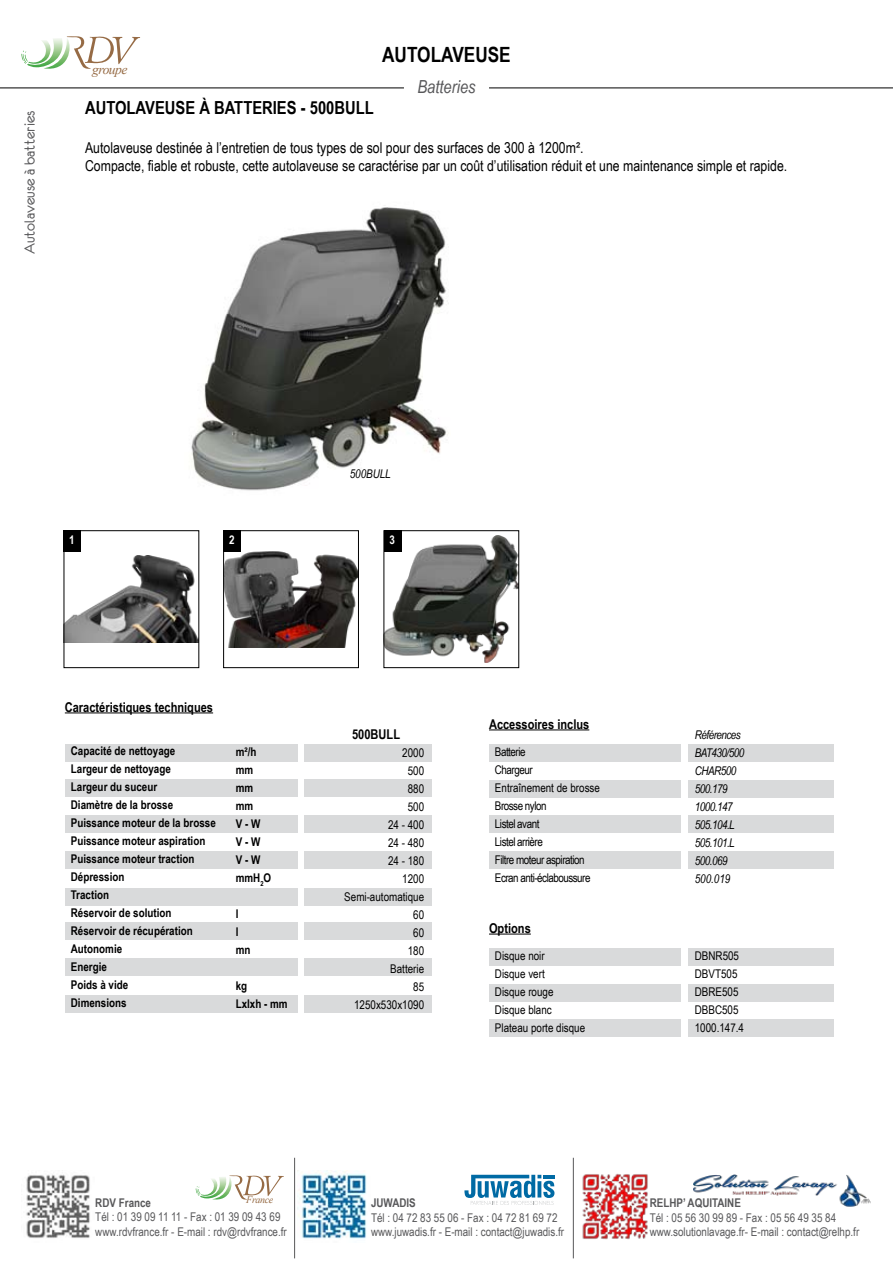
<style>
.page{position:relative;width:893px;height:1263px;background:#fff}
.page>*{position:absolute;margin:0;border:0;box-sizing:border-box;transform-origin:0 0}
.t1{font:700 21px "Arial Narrow";color:#000}
.t2{font:700 18px "Arial Narrow";color:#000}
.t3{font:italic 18px "Arial Narrow";color:#58585a}
.t4{font:16.5px "Eurofurenceregular";color:#58585a}
.t5{font:15px/18px "Arial Narrow";color:#000}
.t6{font:700 13.5px "Arial Narrow";color:#000}
.t7{font:700 13.5px "Arial Narrow";color:#000}
.t8{font:italic 13.5px "Times New Roman";letter-spacing:-.04em;color:#966b45}
.t9{font:700 12px/18px "Arial Narrow";color:#000}
.t10{font:12px/14.4px "Arial Narrow";color:#58585a}
.t11{font:12px/18px "Arial Narrow";color:#000}
.t12{font:12px/18px "Arial Narrow";letter-spacing:-.04em;color:#000}
.t13{font:italic 12px/18px "Arial Narrow";letter-spacing:-.04em;color:#000}
.t14{font:700 12px "Arial Narrow";color:#58585a}
.t15{font:italic 12px "Arial Narrow";color:#000}
.t16{font:700 12px "Arial Narrow";color:#fff}
.t17{font:italic 10.05px "Times New Roman";letter-spacing:-.04em;color:#966b45}
</style>
<div class="page">
<svg style="left:67px;top:36px;width:73px;height:33px"></svg>
<img style="left:44px;top:38px;width:29px;height:31px">
<img style="left:27px;top:38px;width:39px;height:30px">
<svg style="left:21px;top:50px;width:7px;height:14px"></svg>
<img style="left:28px;top:40px;width:24px;height:25px">
<hr style="left:0;top:88px;width:404px;height:1px;background:#000">
<hr style="left:489px;top:88px;width:404px;height:1px;background:#000">
<div style="left:65px;top:744px;width:233px;height:17px;background:#d9dadb"></div>
<div style="left:65px;top:779px;width:233px;height:17px;background:#d9dadb"></div>
<div style="left:65px;top:815px;width:233px;height:17px;background:#d9dadb"></div>
<div style="left:65px;top:888px;width:233px;height:17px;background:#d9dadb"></div>
<div style="left:65px;top:851px;width:233px;height:17px;background:#d9dadb"></div>
<div style="left:304px;top:744px;width:128px;height:17px;background:#d9dadb"></div>
<div style="left:304px;top:779px;width:128px;height:17px;background:#d9dadb"></div>
<div style="left:304px;top:815px;width:128px;height:17px;background:#d9dadb"></div>
<div style="left:304px;top:888px;width:128px;height:17px;background:#d9dadb"></div>
<div style="left:304px;top:851px;width:128px;height:17px;background:#d9dadb"></div>
<div style="left:65px;top:922px;width:233px;height:17px;background:#d9dadb"></div>
<div style="left:65px;top:959px;width:233px;height:17px;background:#d9dadb"></div>
<div style="left:65px;top:996px;width:233px;height:17px;background:#d9dadb"></div>
<div style="left:304px;top:922px;width:128px;height:17px;background:#d9dadb"></div>
<div style="left:304px;top:959px;width:128px;height:17px;background:#d9dadb"></div>
<div style="left:304px;top:996px;width:128px;height:17px;background:#d9dadb"></div>
<hr style="left:65px;top:712px;width:148px;height:1px;background:#000">
<div style="left:489px;top:744px;width:191px;height:17px;background:#d9dadb"></div>
<div style="left:489px;top:780px;width:191px;height:17px;background:#d9dadb"></div>
<div style="left:489px;top:815px;width:191px;height:17px;background:#d9dadb"></div>
<div style="left:489px;top:851px;width:191px;height:17px;background:#d9dadb"></div>
<hr style="left:489px;top:729px;width:100px;height:1px;background:#000">
<div style="left:688px;top:744px;width:145px;height:17px;background:#d9dadb"></div>
<div style="left:688px;top:780px;width:145px;height:17px;background:#d9dadb"></div>
<div style="left:688px;top:816px;width:145px;height:17px;background:#d9dadb"></div>
<div style="left:688px;top:852px;width:145px;height:17px;background:#d9dadb"></div>
<div style="left:489px;top:948px;width:191px;height:17px;background:#d9dadb"></div>
<div style="left:489px;top:984px;width:191px;height:17px;background:#d9dadb"></div>
<div style="left:489px;top:1019px;width:191px;height:17px;background:#d9dadb"></div>
<hr style="left:489px;top:933px;width:42px;height:1px;background:#000">
<div style="left:688px;top:948px;width:145px;height:17px;background:#d9dadb"></div>
<div style="left:688px;top:984px;width:145px;height:17px;background:#d9dadb"></div>
<div style="left:688px;top:1020px;width:145px;height:17px;background:#d9dadb"></div>
<img style="left:386px;top:535px;width:131px;height:128px">
<div style="left:384px;top:530px;width:135px;height:138px;border:1px solid #000"></div>
<img style="left:225px;top:551px;width:132px;height:96px">
<div style="left:223px;top:530px;width:136px;height:138px;border:1px solid #000"></div>
<img style="left:66px;top:556px;width:131px;height:87px">
<div style="left:64px;top:530px;width:135px;height:138px;border:1px solid #000"></div>
<div style="left:64px;top:531px;width:17px;height:21px;background:#000"></div>
<div style="left:384px;top:531px;width:17px;height:21px;background:#000"></div>
<div style="left:224px;top:531px;width:17px;height:21px;background:#000"></div>
<img style="left:191px;top:207px;width:258px;height:284px">
<img style="left:26px;top:1174px;width:64px;height:64px">
<img style="left:298px;top:1170px;width:69px;height:69px">
<img style="left:582px;top:1173px;width:66px;height:67px">
<hr style="left:294px;top:1158px;width:1px;height:100px;background:#58585a">
<hr style="left:573px;top:1158px;width:1px;height:100px;background:#58585a">
<svg style="left:229px;top:1175px;width:55px;height:24px"></svg>
<img style="left:212px;top:1177px;width:22px;height:23px">
<img style="left:200px;top:1177px;width:29px;height:22px">
<svg style="left:196px;top:1186px;width:5px;height:10px"></svg>
<img style="left:201px;top:1178px;width:17px;height:19px">
<svg style="left:464px;top:1175px;width:90px;height:30px"></svg>
<img style="left:693px;top:1174px;width:178px;height:33px">
<h3 class="t4" style="left:21px;top:254px;width:145px;rotate:-90deg">Autolaveuse à batteries</h3>
<p class="t8" style="left:92px;top:60px;width:37px">groupe</p>
<h1 class="t1" style="left:382px;top:39px;width:130px">AUTOLAVEUSE</h1>
<h2 class="t3" style="left:417px;top:74px;width:60px">Batteries</h2>
<h2 class="t2" style="left:85px;top:94px;width:22px">Autolaveuse</h2>
<h2 class="t2" style="left:199px;top:94px;width:176px">à BATTERIES - 500BULL</h2>
<p class="t5" style="left:85px;top:139px;width:704px">Autolaveuse destinée à l’entretien de tous types de sol pour des surfaces de 300 à 1200m².<br>Compacte, fiable et robuste, cette autolaveuse se caractérise par un coût d’utilisation réduit et une maintenance simple et rapide.</p>
<p class="t15" style="left:350px;top:465px;width:43px">500BULL</p>
<p class="t16" style="left:69px;top:530px;width:7px">1</p>
<p class="t16" style="left:229px;top:530px;width:7px">2</p>
<p class="t16" style="left:390px;top:530px;width:7px">3</p>
<p class="t6" style="left:65px;top:696px;width:150px">Caractéristiques techniques</p>
<p class="t9" style="left:71px;top:741px;width:146px">Capacité de nettoyage<br>Largeur de nettoyage<br>Largeur du suceur<br>Diamètre de la brosse<br>Puissance moteur de la brosse<br>Puissance moteur aspiration<br>Puissance moteur traction<br>Dépression<br>Traction<br>Réservoir de solution<br>Réservoir de récupération<br>Autonomie<br>Energie<br>Poids à vide<br>Dimensions</p>
<p class="t9" style="left:236px;top:742px;width:37px">m²/h mm mm mm<br>V - W<br>V - W<br>V - W mmH<sub>2</sub>O</p>
<p class="t9" style="left:236px;top:904px;width:16px">l<br>l mn</p>
<p class="t9" style="left:236px;top:976px;width:53px">kg<br>Lxlxh - mm</p>
<p class="t7" style="left:352px;top:724px;width:49px">500BULL</p>
<p class="t11" style="left:344px;top:743px;width:81px;text-align:right">2000<br>500<br>880<br>500<br>24 - 400<br>24 - 480<br>24 - 180<br>1200<br>Semi-automatique<br>60<br>60<br>180<br>Batterie<br>85<br>1250x530x1090</p>
<p class="t6" style="left:489px;top:713px;width:102px">Accessoires inclus</p>
<p class="t12" style="left:495px;top:742px;width:107px">Batterie<br>Chargeur<br>Entraînement de brosse<br>Brosse nylon<br>Listel avant<br>Listel arrière<br>Filtre moteur aspiration<br>Ecran anti-éclaboussure</p>
<p class="t6" style="left:489px;top:918px;width:43px">Options</p>
<p class="t11" style="left:495px;top:946px;width:92px">Disque noir<br>Disque vert<br>Disque rouge<br>Disque blanc<br>Plateau porte disque</p>
<p class="t13" style="left:695px;top:726px;width:51px">Références<br>BAT430/500<br>CHAR500<br>500.179<br>1000.147<br>505.104.L<br>505.101.L<br>500.069<br>500.019</p>
<p class="t11" style="left:695px;top:946px;width:51px">DBNR505<br>DBVT505<br>DBRE505<br>DBBC505<br>1000.147.4</p>
<p class="t17" style="left:246px;top:1193px;width:28px">France</p>
<p class="t14" style="left:95px;top:1194px;width:57px">RDV France</p>
<p class="t10" style="left:95px;top:1209px;width:193px">Tél : 01 39 09 11 11 - Fax : 01 39 09 43 69 www.rdvfrance.fr - E-mail : rdv@rdvfrance.fr</p>
<p class="t14" style="left:371px;top:1194px;width:46px">JUWADIS</p>
<p class="t10" style="left:371px;top:1210px;width:195px">Tél : 04 72 83 55 06 - Fax : 04 72 81 69 72 www.juwadis.fr - E-mail : contact@juwadis.fr</p>
<p class="t14" style="left:650px;top:1194px;width:93px">RELHP’ AQUITAINE</p>
<p class="t10" style="left:650px;top:1210px;width:211px">Tél : 05 56 30 99 89 - Fax : 05 56 49 35 84 www.solutionlavage.fr- E-mail : contact@relhp.fr</p>
</div>
